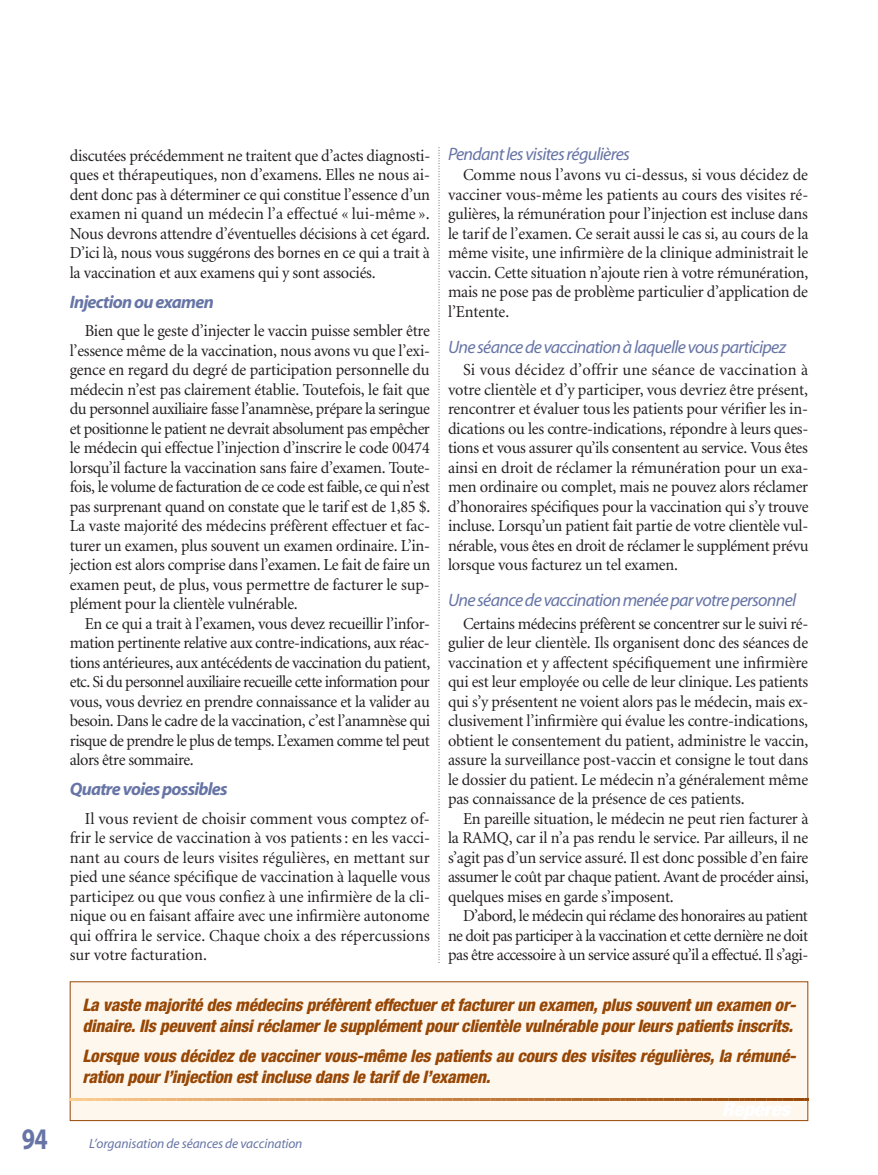
<style>
.page{position:relative;width:878px;height:1175px;background:#fff}
.page>*{position:absolute;margin:0;border:0;box-sizing:border-box;transform-origin:0 0}
.t1{font:700 30px "Myriad";color:#6775a6;scale:.8 1}
.t2{font:italic 18px "Myriad";letter-spacing:-.04em;color:#6775a6}
.t3{font:italic 700 18px "Myriad";letter-spacing:-.04em;color:#6775a6}
.t4{font:italic 800 condensed 17.25px/21px "Helvetica Neue";letter-spacing:-.015em;color:#974705}
.t5{font:16.65px/19.5px "Minion";letter-spacing:-.015em;color:#231f20;text-align:justify}
.t6{font:italic 13.5px "Myriad";letter-spacing:-.01em;color:#6775a6}
</style>
<div class="page">
<svg style="left:438px;top:148px;width:1px;height:815px"></svg>
<div style="left:70px;top:981px;width:737px;height:139px;background:#fef7ed"></div>
<svg style="left:70px;top:1098px;width:23px;height:22px"></svg>
<hr style="left:97px;top:1098px;width:2px;height:22px;background:#f9c78a">
<svg style="left:103px;top:1098px;width:109px;height:3px"></svg>
<hr style="left:216px;top:1098px;width:2px;height:22px;background:#e6ae71">
<svg style="left:222px;top:1098px;width:109px;height:3px"></svg>
<hr style="left:335px;top:1098px;width:2px;height:22px;background:#d59559">
<svg style="left:341px;top:1098px;width:255px;height:3px"></svg>
<hr style="left:600px;top:1098px;width:2px;height:22px;background:#b16728">
<svg style="left:606px;top:1098px;width:109px;height:3px"></svg>
<hr style="left:719px;top:1098px;width:2px;height:22px;background:#a25414">
<svg style="left:725px;top:1098px;width:82px;height:3px"></svg>
<p class="t2" style="left:448px;top:147px;width:183px">Pendant les visites régulières</p>
<p class="t5" style="left:448px;top:166px;width:362px;text-indent:15px">Comme nous l’avons vu ci-dessus, si vous décidez de vacciner vous-même les patients au cours des visites ré&shy;gulières, la rémunération pour l’injection est incluse dans le tarif de l’examen. Ce serait aussi le cas si, au cours de la même visite, une infirmière de la clinique administrait le vaccin. Cette situation n’ajoute rien à votre rémunération, mais ne pose pas de problème particulier d’application de l’Entente.</p>
<p class="t2" style="left:448px;top:340px;width:339px">Une séance de vaccination à laquelle vous participez</p>
<p class="t5" style="left:448px;top:361px;width:362px;text-indent:15px">Si vous décidez d’offrir une séance de vaccination à votre clientèle et d’y participer, vous devriez être présent, rencontrer et évaluer tous les patients pour vérifier les in&shy;dications ou les contre-indications, répondre à leurs ques&shy;tions et vous assurer qu’ils consentent au service. Vous êtes ainsi en droit de réclamer la rémunération pour un exa&shy;men ordinaire ou complet, mais ne pouvez alors réclamer d’honoraires spécifiques pour la vaccination qui s’y trouve incluse. Lorsqu’un patient fait partie de votre clientèle vul&shy;nérable, vous êtes en droit de réclamer le supplément prévu lorsque vous facturez un tel examen.</p>
<p class="t2" style="left:448px;top:593px;width:350px">Une séancede vaccination menée par votre personnel</p>
<p class="t5" style="left:448px;top:615px;width:362px;text-indent:15px">Certains médecins préfèrent se concentrer sur le suivi ré&shy;gulier de leur clientèle. Ils organisent donc des séances de vaccination et y affectent spécifiquement une infirmière qui est leur employée ou celle de leur clinique. Les patients qui s’y présentent ne voient alors pas le médecin, mais ex&shy;clusivement l’infirmière qui évalue les contre-indications, obtient le consentement du patient, administre le vaccin, assure la surveillance post-vaccin et consigne le tout dans le dossier du patient. Le médecin n’a généralement même pas connaissance de la présence de ces patients.</p>
<p class="t5" style="left:448px;top:810px;width:362px;text-indent:15px">En pareille situation, le médecin ne peut rien facturer à la RAMQ, car il n’a pas rendu le service. Par ailleurs, il ne s’agit pas d’un service assuré. Il est donc possible d’en faire assumer le coût par chaque patient. Avant de procéder ainsi, quelques mises en garde s’imposent.</p>
<p class="t5" style="left:448px;top:907px;width:362px;text-indent:15px">D’abord, le médecin qui réclame des honoraires au patient ne doit pas participer à la vaccination et cette dernière ne doit pas être accessoire à un service assuré qu’il a effectué. Il s’agi-</p>
<p class="t4" style="left:82px;top:996px;width:715px">La vaste majorité des médecins préfèrent effectuer et facturer un examen, plus souvent un examen or&shy;dinaire. Ils peuvent ainsi réclamer le supplément pour clientèle vulnérable pour leurs patients inscrits.</p>
<p class="t4" style="left:83px;top:1047px;width:715px">Lorsque vous décidez de vacciner vous-même les patients au cours des visites régulières, la rémuné&shy;ration pour l’injection est incluse dans le tarif de l’examen.</p>
<p class="t5" style="left:70px;top:147px;width:362px">discutées précédemment ne traitent que d’actes diagnosti&shy;ques et thérapeutiques, non d’examens. Elles ne nous ai&shy;dent donc pas à déterminer ce qui constitue l’essence d’un examen ni quand un médecin l’a effectué « lui-même ».<br>Nous devrons attendre d’éventuelles décisions à cet égard.<br>D’ici là, nous vous suggérons des bornes en ce qui a trait à la vaccination et aux examens qui y sont associés.</p>
<p class="t3" style="left:70px;top:295px;width:146px">Injection ou examen</p>
<p class="t5" style="left:70px;top:322px;width:362px;text-indent:15px">Bien que le geste d’injecter le vaccin puisse sembler être l’essence même de la vaccination, nous avons vu que l’exi&shy;gence en regard du degré de participation personnelle du médecin n’est pas clairement établie. Toutefois, le fait que du personnel auxiliaire fasse l’anamnèse, prépare la seringue et positionne le patient ne devrait absolument pas empêcher le médecin qui effectue l’injection d’inscrire le code 00474 lorsqu’il facture la vaccination sans faire d’examen. Toute&shy;fois, le volume de facturation de ce code est faible, ce qui n’est pas surprenant quand on constate que le tarif est de 1,85 $.<br>La vaste majorité des médecins préfèrent effectuer et fac&shy;turer un examen, plus souvent un examen ordinaire. L’in&shy;jection est alors comprise dans l’examen. Le fait de faire un examen peut, de plus, vous permettre de facturer le sup&shy;plément pour la clientèle vulnérable.</p>
<p class="t5" style="left:70px;top:615px;width:362px;text-indent:15px">En ce qui a trait à l’examen, vous devez recueillir l’infor&shy;mation pertinente relative aux contre-indications, aux réac&shy;tions antérieures, aux antécédents de vaccination du patient, etc. Si du personnel auxiliaire recueille cette information pour vous, vous devriez en prendre connaissance et la valider au besoin. Dans le cadre de la vaccination, c’est l’anamnèse qui risque de prendre le plus de temps. L’examen comme tel peut alors être sommaire.</p>
<p class="t3" style="left:70px;top:782px;width:159px">Quatre voies possibles</p>
<p class="t5" style="left:70px;top:810px;width:362px;text-indent:15px">Il vous revient de choisir comment vous comptez of&shy;frir le service de vaccination à vos patients : en les vacci&shy;nant au cours de leurs visites régulières, en mettant sur pied une séance spécifique de vaccination à laquelle vous participez ou que vous confiez à une infirmière de la cli&shy;nique ou en faisant affaire avec une infirmière autonome qui offrira le service. Chaque choix a des répercussions sur votre facturation.</p>
<h1 class="t1" style="left:22px;top:1127px;width:34px">94</h1>
<p class="t6" style="left:89px;top:1138px;width:215px">L’organisation de séances de vaccination</p>
</div>
